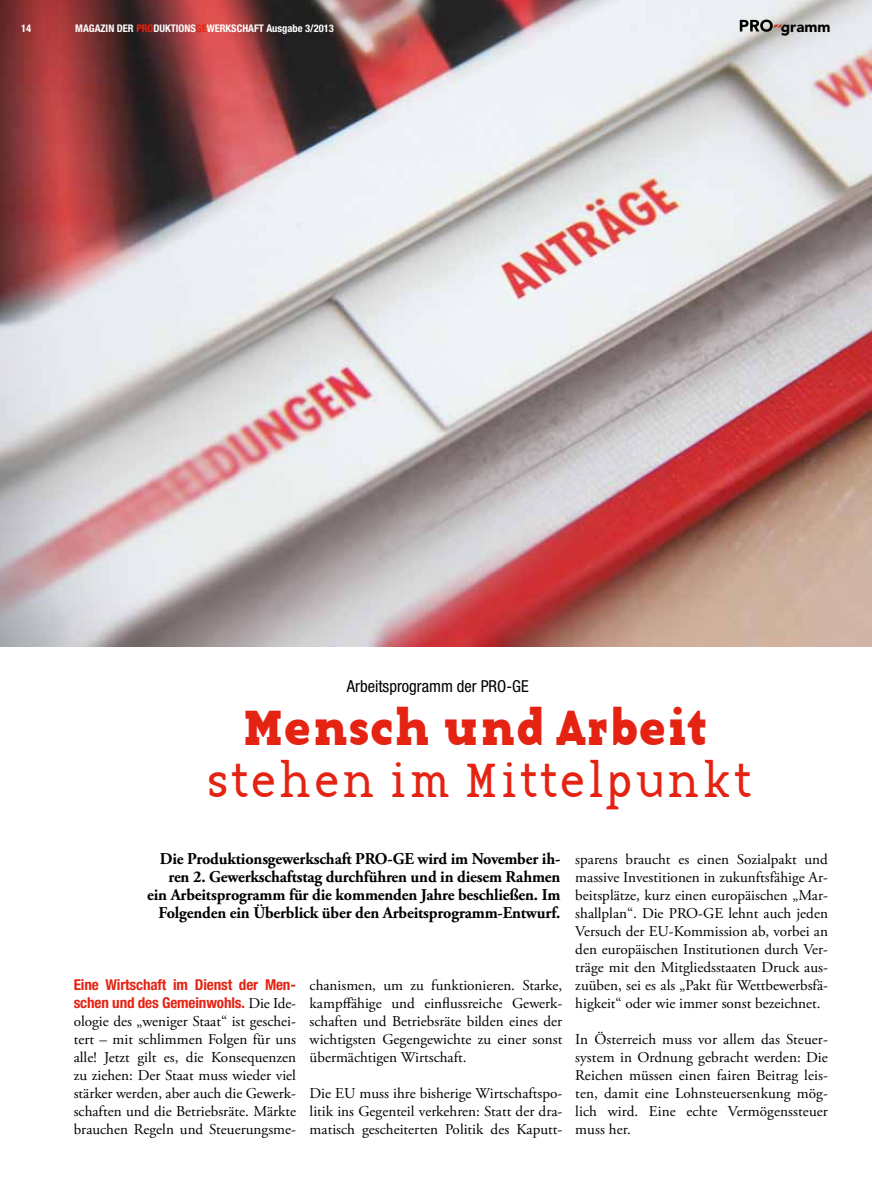
<style>
.page{position:relative;width:872px;height:1191px;background:#fff}
.page>*{position:absolute;margin:0;border:0;box-sizing:border-box;transform-origin:0 0}
.t1{font:51px "Base Twelve Serif B";color:#e42313;scale:.96 1}
.t2{font:49.5px "Base Twelve Serif";color:#e42313;scale:.96 1}
.t3{font:700 16.5px/18px "Adobe Garamond Pro";letter-spacing:-.01em;color:#000;text-align:right}
.t4{font:condensed 16.5px "Helvetica Neue LT Std";color:#000}
.t5{font:15px/18px "Adobe Garamond Pro";color:#000;text-align:justify}
.t6{font:700 condensed 15px/18px "Helvetica Neue LT Std";letter-spacing:-.01em;color:#e42313}
.t7{font:900 15px "Avenir LT Std";color:#000}
.t8{font:700 condensed 10.5px "Helvetica Neue LT Std";color:#fff}
.s1{color:#e42313}
.s2{font-family:"Adobe Garamond Pro";font-weight:400;font-stretch:normal;color:#000}
</style>
<div class="page">
<img style="left:0;top:0;width:872px;height:646px">
<svg style="left:740px;top:20px;width:44px;height:12px"></svg>
<p class="t8" style="left:21px;top:22px;width:12px">14</p>
<p class="t8" style="left:75px;top:22px;width:260px">MAGAZIN DER <span class="s1">PRO</span>DUKTIONS<span class="s1">GE</span>WERKSCHAFT Ausgabe 3/2013</p>
<p class="t7" style="left:780px;top:17px;width:51px">gramm</p>
<p class="t4" style="left:347px;top:676px;width:183px">Arbeitsprogramm der PRO-GE</p>
<h1 class="t1" style="left:243px;top:691px;width:486px">Mensch und Arbeit</h1>
<h2 class="t2" style="left:206px;top:749px;width:571px">stehen im Mittelpunkt</h2>
<p class="t3" style="left:147px;top:849px;width:415px">Die Produktionsgewerkschaft PRO-GE wird im November ih&shy;ren 2. Gewerkschaftstag durchführen und in diesem Rahmen ein Arbeitsprogramm für die kommenden Jahre beschließen. Im Folgenden ein Überblick über den Arbeitsprogramm-Entwurf.</p>
<p class="t6" style="left:74px;top:975px;width:224px">Eine Wirtschaft im Dienst der Men&shy;schen und des Gemeinwohls. <span class="s2">Die Ide-</span></p>
<p class="t5" style="left:74px;top:1012px;width:224px">ologie des „weniger Staat“ ist geschei&shy;tert – mit schlimmen Folgen für uns alle! Jetzt gilt es, die Konsequenzen zu ziehen: Der Staat muss wieder viel stärker werden, aber auch die Gewerk&shy;schaften und die Betriebsräte. Märkte brauchen Regeln und Steuerungsme-</p>
<p class="t5" style="left:310px;top:976px;width:254px">chanismen, um zu funktionieren. Starke, kampffähige und einflussreiche Gewerk&shy;schaften und Betriebsräte bilden eines der wichtigsten Gegengewichte zu einer sonst übermächtigen Wirtschaft.</p>
<p class="t5" style="left:310px;top:1084px;width:254px">Die EU muss ihre bisherige Wirtschaftspo&shy;litik ins Gegenteil verkehren: Statt der dra&shy;matisch gescheiterten Politik des Kaputt-</p>
<p class="t5" style="left:575px;top:850px;width:254px">sparens braucht es einen Sozialpakt und massive Investitionen in zukunftsfähige Ar&shy;beitsplätze, kurz einen europäischen „Mar&shy;shallplan“. Die PRO-GE lehnt auch jeden Versuch der EU-Kommission ab, vorbei an den europäischen Institutionen durch Ver&shy;träge mit den Mitgliedsstaaten Druck aus&shy;zuüben, sei es als „Pakt für Wettbewerbsfä&shy;higkeit“ oder wie immer sonst bezeichnet.</p>
<p class="t5" style="left:575px;top:1030px;width:254px">In Österreich muss vor allem das Steuer&shy;system in Ordnung gebracht werden: Die Reichen müssen einen fairen Beitrag leis&shy;ten, damit eine Lohnsteuersenkung mög&shy;lich wird. Eine echte Vermögenssteuer muss her.</p>
</div>
